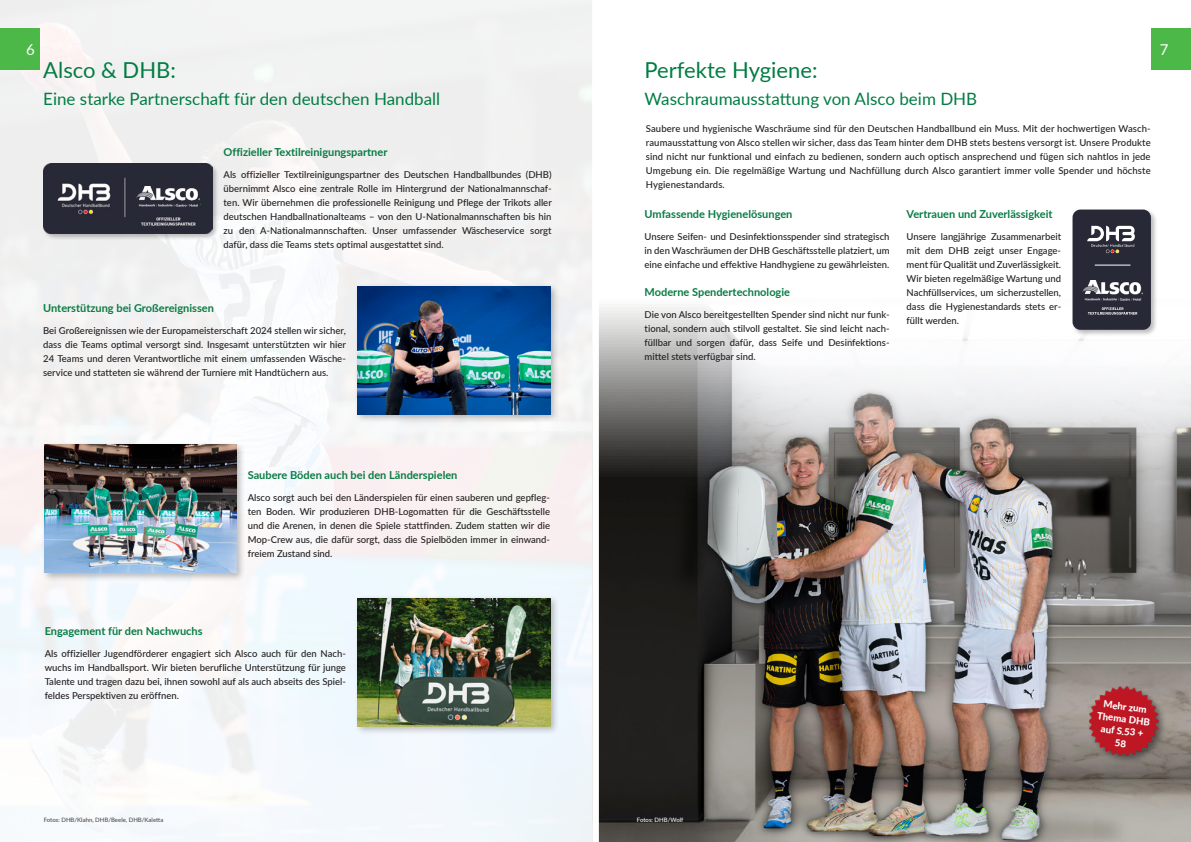
<style>
.page{position:relative;width:1191px;height:842px;background:#fff}
.page>*{position:absolute;margin:0;border:0;box-sizing:border-box;transform-origin:0 0}
.t1{font:22px "Lato";color:#007d43}
.t2{font:17px "Lato";color:#007d43}
.t3{font:15px "Lato";color:#fff}
.t4{font:700 11px "Lato";color:#097c44}
.t5{font:800 9.7px/12.3px "Lato";color:#fff;text-align:center}
.t6{font:500 9.5px/14px "Lato";color:#231f20;text-align:justify}
.t7{font:500 6px "Lato";color:#474a4e}
.t8{font:500 6px "Lato";color:#fff}
</style>
<div class="page">
<img style="left:599px;top:307px;width:592px;height:535px">
<div style="left:1071px;top:208px;width:87px;height:129px;background:#231f20;opacity:.3"></div>
<div style="left:1072px;top:210px;width:79px;height:120px;background:#282937;border-radius:8px"></div>
<hr style="left:1094px;top:265px;width:36px;height:1px;background:#fff">
<svg style="left:1087px;top:226px;width:47px;height:27px"></svg>
<svg style="left:1087px;top:307px;width:50px;height:8px"></svg>
<img style="left:1082px;top:281px;width:60px;height:20px">
<div style="left:1087px;top:685px;width:80px;height:80px;background:#231f20;opacity:.51"></div>
<img style="left:1089px;top:686px;width:69px;height:70px">
<div style="left:354px;top:283px;width:205px;height:140px;background:#231f20;opacity:.3"></div>
<img style="left:357px;top:286px;width:193px;height:128px">
<div style="left:41px;top:441px;width:204px;height:141px;background:#231f20;opacity:.3"></div>
<img style="left:45px;top:445px;width:191px;height:128px">
<div style="left:42px;top:162px;width:177px;height:79px;background:#231f20;opacity:.3"></div>
<img style="left:43px;top:163px;width:169px;height:71px">
<div style="left:134px;top:185px;width:67px;height:23px;background:#282937;border-radius:8px"></div>
<img style="left:137px;top:187px;width:62px;height:21px">
<div style="left:354px;top:595px;width:205px;height:140px;background:#231f20;opacity:.3"></div>
<img style="left:357px;top:598px;width:193px;height:128px">
<div style="left:0;top:28px;width:40px;height:42px;background:#4cb848"></div>
<div style="left:1151px;top:28px;width:40px;height:42px;background:#4cb848"></div>
<h3 class="t3" style="left:26px;top:39px;width:10px">6</h3>
<h3 class="t3" style="left:1159px;top:39px;width:10px">7</h3>
<h1 class="t1" style="left:43px;top:54px;width:134px">Alsco &amp; DHB:</h1>
<h2 class="t2" style="left:43px;top:86px;width:398px">Eine starke Partnerschaft für den deutschen Handball</h2>
<p class="t4" style="left:224px;top:144px;width:165px">Offizieller Textilreinigungspartner</p>
<p class="t6" style="left:224px;top:167px;width:330px">Als offizieller Textilreinigungspartner des Deutschen Handballbundes (DHB) übernimmt Alsco eine zentrale Rolle im Hintergrund der Nationalmannschaf&shy;ten. Wir übernehmen die professionelle Reinigung und Pflege der Trikots aller deutschen Handballnationalteams – von den U-Nationalmannschaften bis hin zu den A-Nationalmannschaften. Unser umfassender Wäscheservice sorgt dafür, dass die Teams stets optimal ausgestattet sind.</p>
<p class="t4" style="left:43px;top:299px;width:172px">Unterstützung bei Großereignissen</p>
<p class="t6" style="left:43px;top:323px;width:304px">Bei Großereignissen wie der Europameisterschaft 2024 stellen wir sicher, dass die Teams optimal versorgt sind. Insgesamt unterstützten wir hier 24 Teams und deren Verantwortliche mit einem umfassenden Wäsche&shy;service und statteten sie während der Turniere mit Handtüchern aus.</p>
<p class="t4" style="left:248px;top:467px;width:211px">Saubere Böden auch bei den Länderspielen</p>
<p class="t6" style="left:248px;top:490px;width:304px">Alsco sorgt auch bei den Länderspielen für einen sauberen und gepfleg&shy;ten Boden. Wir produzieren DHB-Logomatten für die Geschäftsstelle und die Arenen, in denen die Spiele stattfinden. Zudem statten wir die Mop-Crew aus, die dafür sorgt, dass die Spielböden immer in einwand&shy;freiem Zustand sind.</p>
<p class="t4" style="left:45px;top:623px;width:159px">Engagement für den Nachwuchs</p>
<p class="t6" style="left:45px;top:646px;width:303px">Als offizieller Jugendförderer engagiert sich Alsco auch für den Nach&shy;wuchs im Handballsport. Wir bieten berufliche Unterstützung für junge Talente und tragen dazu bei, ihnen sowohl auf als auch abseits des Spiel&shy;feldes Perspektiven zu eröffnen.</p>
<p class="t7" style="left:44px;top:815px;width:121px">Fotos: DHB/Klahn, DHB/Beele, DHB/Kaletta</p>
<h1 class="t1" style="left:644px;top:54px;width:174px">Perfekte Hygiene:</h1>
<h2 class="t2" style="left:644px;top:87px;width:334px">Waschraumausstattung von Alsco beim DHB</h2>
<p class="t6" style="left:646px;top:121px;width:506px">Saubere und hygienische Waschräume sind für den Deutschen Handballbund ein Muss. Mit der hochwertigen Wasch&shy;raumausstattung von Alsco stellen wir sicher, dass das Team hinter dem DHB stets bestens versorgt ist. Unsere Produkte sind nicht nur funktional und einfach zu bedienen, sondern auch optisch ansprechend und fügen sich nahtlos in jede Umgebung ein. Die regelmäßige Wartung und Nachfüllung durch Alsco garantiert immer volle Spender und höchste Hygienestandards.</p>
<p class="t4" style="left:644px;top:206px;width:149px">Umfassende Hygienelösungen</p>
<p class="t6" style="left:644px;top:230px;width:246px">Unsere Seifen- und Desinfektionsspender sind strategisch in den Waschräumen der DHB Geschäftsstelle platziert, um eine einfache und effektive Handhygiene zu gewährleisten.</p>
<p class="t4" style="left:644px;top:284px;width:147px">Moderne Spendertechnologie</p>
<p class="t6" style="left:644px;top:308px;width:246px">Die von Alsco bereitgestellten Spender sind nicht nur funk&shy;tional, sondern auch stilvoll gestaltet. Sie sind leicht nach&shy;füllbar und sorgen dafür, dass Seife und Desinfektions&shy;mittel stets verfügbar sind.</p>
<p class="t4" style="left:906px;top:206px;width:147px">Vertrauen und Zuverlässigkeit</p>
<p class="t6" style="left:906px;top:230px;width:156px">Unsere langjährige Zusammenarbeit mit dem DHB zeigt unser Engage&shy;ment für Qualität und Zuverlässigkeit.<br>Wir bieten regelmäßige Wartung und Nachfüllservices, um sicherzustellen, dass die Hygienestandards stets er&shy;füllt werden.</p>
<p class="t8" style="left:637px;top:815px;width:48px">Fotos: DHB/Wolf</p>
<p class="t5" style="left:1099px;top:697px;width:55px;rotate:7deg">Mehr zum<br>Thema DHB auf S.53 +<br>58</p>
</div>
